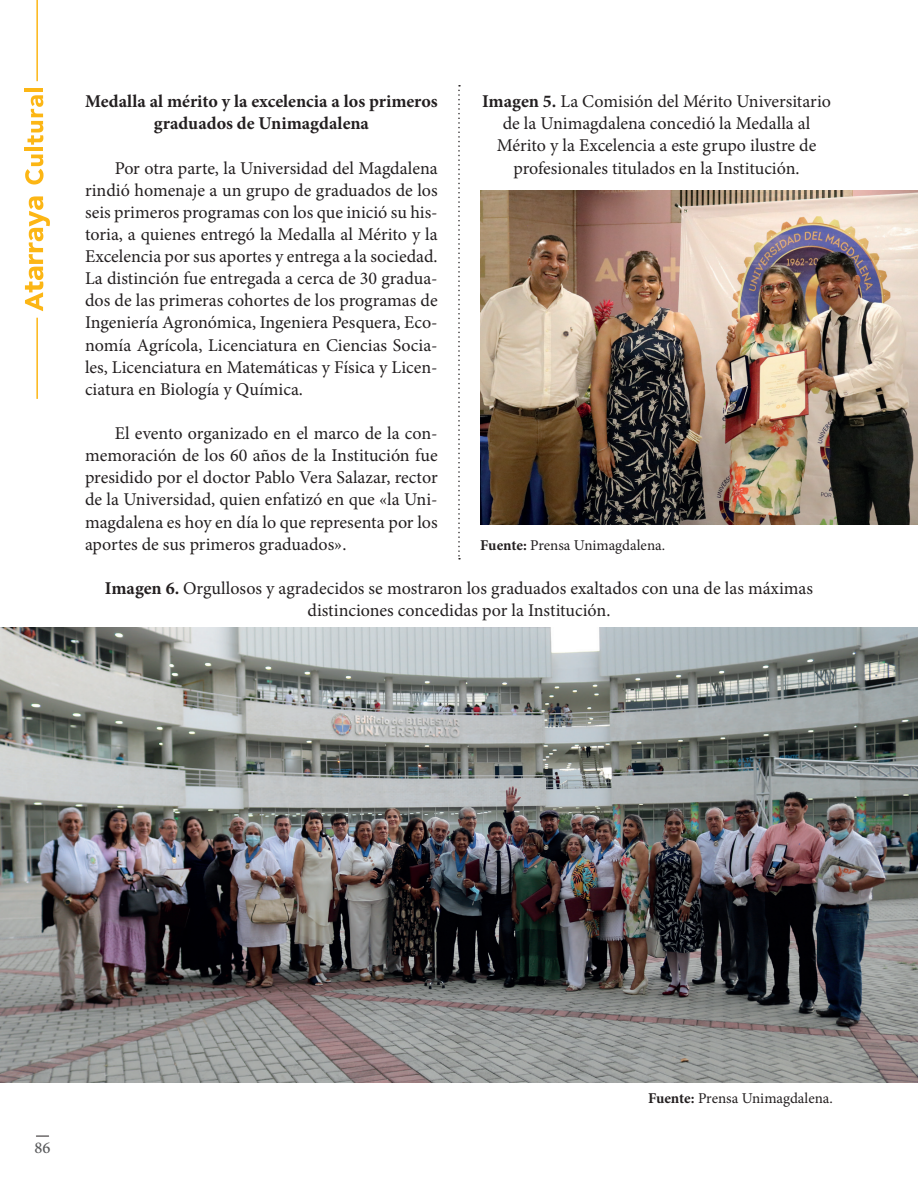
<style>
.page{position:relative;width:918px;height:1188px;background:#fff}
.page>*{position:absolute;margin:0;border:0;box-sizing:border-box;transform-origin:0 0}
.t1{font:18px/22px "Minion Pro";color:#231f20;text-align:center}
.t2{font:700 18px/22px "Minion Pro";color:#231f20;text-align:center}
.t3{font:500 16.5px "Minion Pro";color:#57585a}
.t4{font:15px "Minion Pro";color:#231f20}
.s1{font-weight:700}
</style>
<div class="page">
<hr style="left:36px;top:0;width:2px;height:81px;background:#fcb615">
<hr style="left:36px;top:318px;width:2px;height:81px;background:#fcb615">
<svg style="left:25px;top:196px;width:25px;height:115px"></svg>
<svg style="left:25px;top:155px;width:19px;height:30px"></svg>
<hr style="left:24px;top:147px;width:19px;height:4px;background:#fcb615">
<svg style="left:28px;top:95px;width:15px;height:50px"></svg>
<hr style="left:24px;top:88px;width:19px;height:4px;background:#fcb615">
<svg style="left:36px;top:1136px;width:13px;height:1px"></svg>
<img style="left:0;top:628px;width:918px;height:454px">
<img style="left:480px;top:191px;width:438px;height:333px">
<svg style="left:458px;top:85px;width:2px;height:475px"></svg>
<p class="t2" style="left:85px;top:90px;width:354px">Medalla al mérito y la excelencia a los primeros graduados de Unimagdalena</p>
<p class="t1" style="left:482px;top:90px;width:351px"><span class="s1">Imagen 5.</span> La Comisión del Mérito Universitario de la Unimagdalena concedió la Medalla al Mérito y la Excelencia a este grupo ilustre de profesionales titulados en la Institución.</p>
<p class="t1" style="left:85px;top:157px;width:354px;text-align:justify;text-indent:30px">Por otra parte, la Universidad del Magdalena rindió homenaje a un grupo de graduados de los seis primeros programas con los que inició su his&shy;toria, a quienes entregó la Medalla al Mérito y la Excelencia por sus aportes y entrega a la sociedad.<br>La distinción fue entregada a cerca de 30 gradua&shy;dos de las primeras cohortes de los programas de Ingeniería Agronómica, Ingeniera Pesquera, Eco&shy;nomía Agrícola, Licenciatura en Ciencias Socia&shy;les, Licenciatura en Matemáticas y Física y Licen&shy;ciatura en Biología y Química.</p>
<p class="t1" style="left:85px;top:422px;width:354px;text-align:justify;text-indent:30px">El evento organizado en el marco de la con&shy;memoración de los 60 años de la Institución fue presidido por el doctor Pablo Vera Salazar, rector de la Universidad, quien enfatizó en que «la Uni&shy;magdalena es hoy en día lo que representa por los aportes de sus primeros graduados».</p>
<p class="t4" style="left:480px;top:535px;width:186px"><span class="s1">Fuente:</span> Prensa Unimagdalena.</p>
<p class="t1" style="left:105px;top:577px;width:710px"><span class="s1">Imagen 6.</span> Orgullosos y agradecidos se mostraron los graduados exaltados con una de las máximas distinciones concedidas por la Institución.</p>
<p class="t3" style="left:35px;top:1136px;width:17px">86</p>
<p class="t4" style="left:648px;top:1088px;width:186px"><span class="s1">Fuente:</span> Prensa Unimagdalena.</p>
</div>
